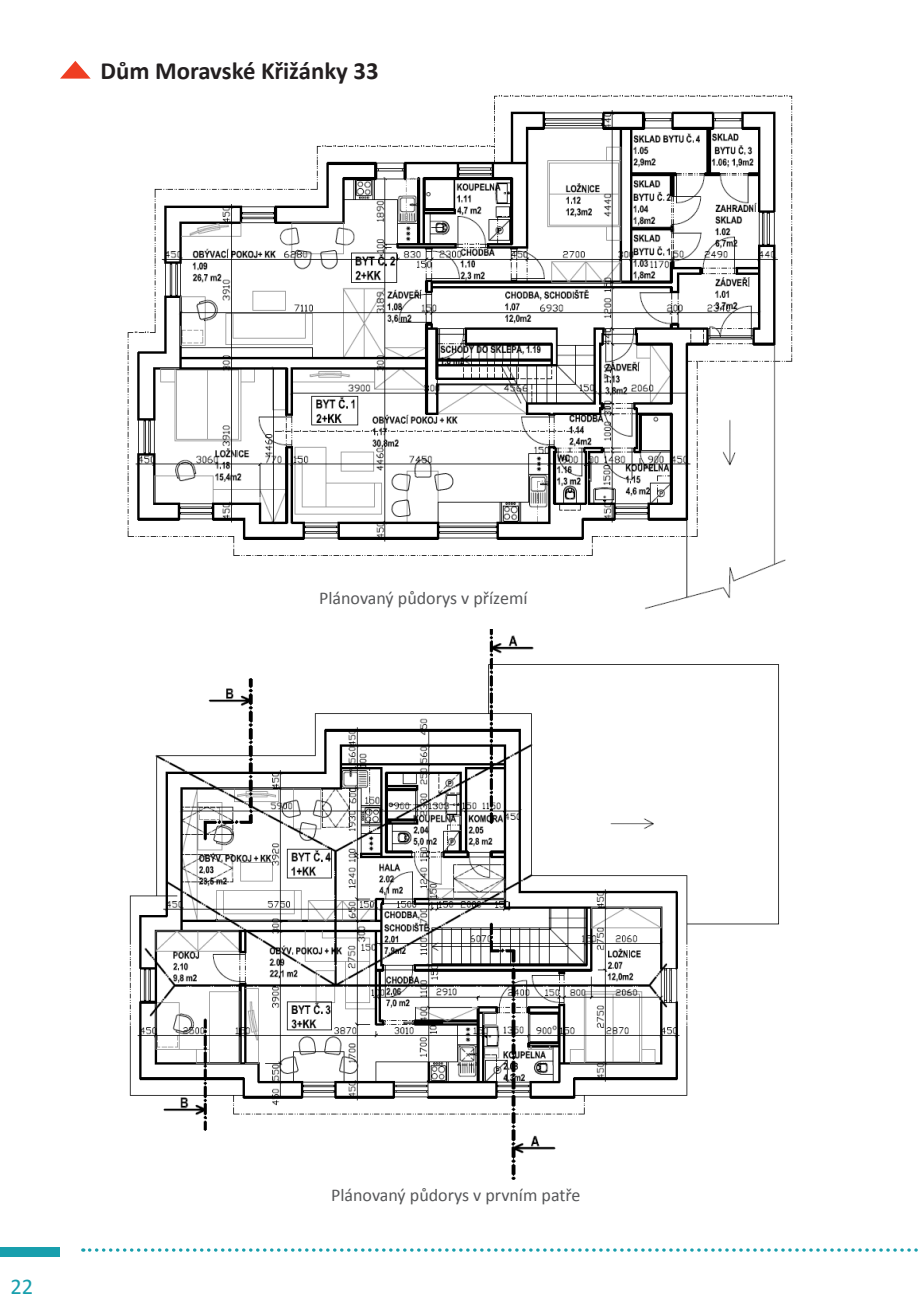
<style>
.page{position:relative;width:918px;height:1307px;background:#fff}
.page>*{position:absolute;margin:0;border:0;box-sizing:border-box;transform-origin:0 0}
.t1{font:700 24.75px "Calibri";color:#231f20}
.t2{font:22.5px "Calibri";color:#189fad}
.t3{font:18px "Calibri";color:#57585a}
</style>
<div class="page">
<div style="left:0;top:1246px;width:60px;height:10px;background:#189fad"></div>
<svg style="left:90px;top:1248px;width:828px;height:3px"></svg>
<svg style="left:60px;top:61px;width:31px;height:18px"></svg>
<img style="left:127px;top:95px;width:666px;height:515px">
<img style="left:129px;top:629px;width:650px;height:550px">
<h1 class="t1" style="left:100px;top:55px;width:279px">Dům Moravské Křižánky 33</h1>
<p class="t3" style="left:319px;top:587px;width:210px">Plánovaný půdorys v přízemí</p>
<p class="t2" style="left:10px;top:1272px;width:24px">22</p>
<p class="t3" style="left:331px;top:1184px;width:251px">Plánovaný půdorys v prvním patře</p>
</div>
